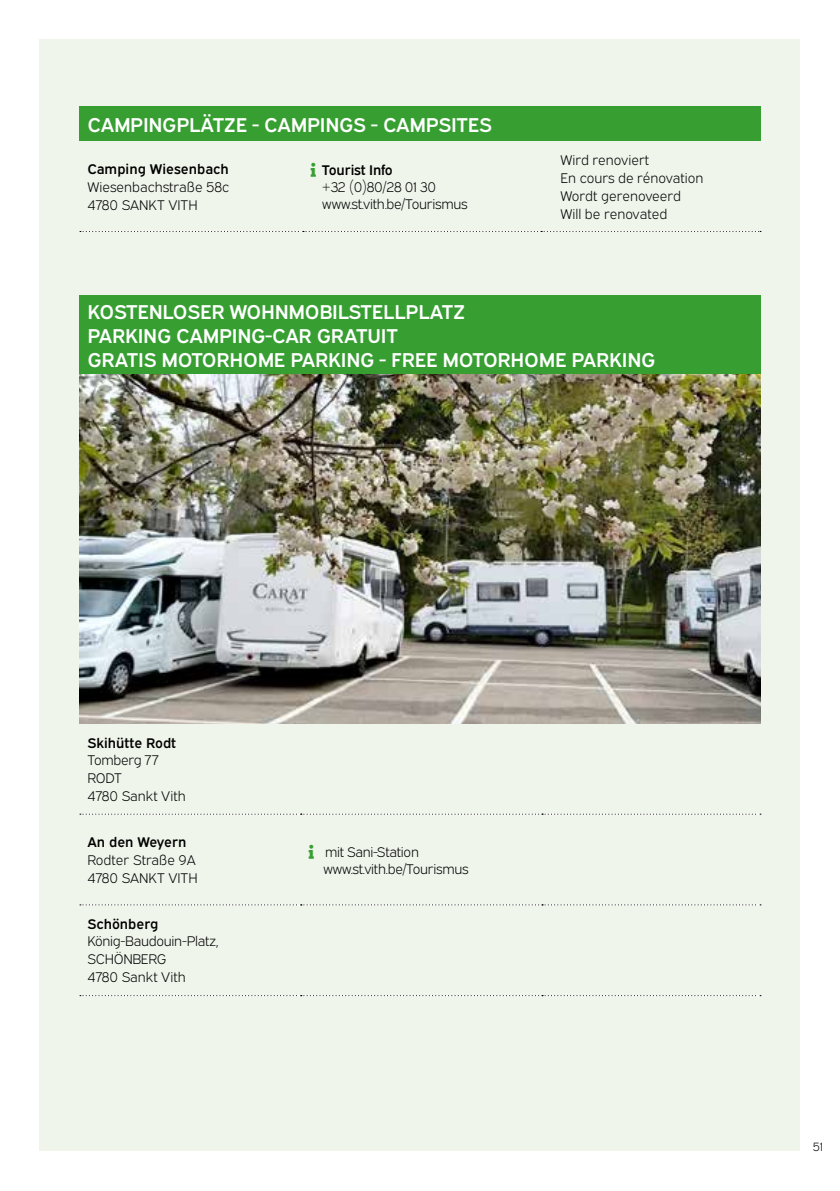
<style>
.page{position:relative;width:840px;height:1191px;background:#fff}
.page>*{position:absolute;margin:0;border:0;box-sizing:border-box;transform-origin:0 0}
.t1{font:20px/24px "Expressway Sb";letter-spacing:-.015em;color:#fff}
.t2{font:14px/18px "Expressway Lt";letter-spacing:-.015em;color:#000}
.t3{font:14px "Expressway Sb";color:#000}
.t4{font:12px "Expressway Lt";color:#000}
</style>
<div class="page">
<div style="left:40px;top:40px;width:759px;height:1111px;background:#eff5eb"></div>
<div style="left:79px;top:295px;width:681px;height:80px;background:#379f32"></div>
<svg style="left:80px;top:813px;width:680px;height:1px"></svg>
<svg style="left:80px;top:904px;width:680px;height:1px"></svg>
<svg style="left:80px;top:995px;width:680px;height:1px"></svg>
<img style="left:79px;top:375px;width:681px;height:348px">
<div style="left:79px;top:107px;width:681px;height:34px;background:#379f32"></div>
<svg style="left:80px;top:231px;width:680px;height:1px"></svg>
<h1 class="t1" style="left:87px;top:110px;width:406px">CAMPINGPLÄTZE - CAMPINGS - CAMPSITES</h1>
<p class="t3" style="left:87px;top:158px;width:143px">Camping Wiesenbach</p>
<p class="t2" style="left:87px;top:176px;width:143px">Wiesenbachstraße 58c<br>4780 SANKT VITH</p>
<p class="t3" style="left:321px;top:159px;width:73px">Tourist Info</p>
<p class="t2" style="left:322px;top:177px;width:147px;line-height:16.8px">+32 (0)80/28 01 30 www.st.vith.be/Tourismus</p>
<p class="t2" style="left:560px;top:149px;width:145px">Wird renoviert<br>En cours de rénovation<br>Wordt gerenoveerd<br>Will be renovated</p>
<h1 class="t1" style="left:87px;top:297px;width:569px">KOSTENLOSER WOHNMOBILSTELLPLATZ<br>PARKING CAMPING-CAR GRATUIT<br>GRATIS MOTORHOME PARKING - FREE MOTORHOME PARKING</h1>
<p class="t3" style="left:87px;top:732px;width:90px">Skihütte Rodt</p>
<p class="t2" style="left:87px;top:749px;width:100px">Tomberg 77<br>RODT<br>4780 Sankt Vith</p>
<p class="t3" style="left:87px;top:831px;width:100px">An den Weyern</p>
<p class="t2" style="left:87px;top:849px;width:112px">Rodter Straße 9A<br>4780 SANKT VITH</p>
<p class="t2" style="left:323px;top:842px;width:147px;line-height:16.8px">mit Sani-Station www.st.vith.be/Tourismus</p>
<p class="t3" style="left:87px;top:913px;width:72px">Schönberg</p>
<p class="t2" style="left:87px;top:930px;width:132px">König-Baudouin-Platz,<br>SCHÖNBERG<br>4780 Sankt Vith</p>
<p class="t4" style="left:812px;top:1138px;width:12px">51</p>
</div>
